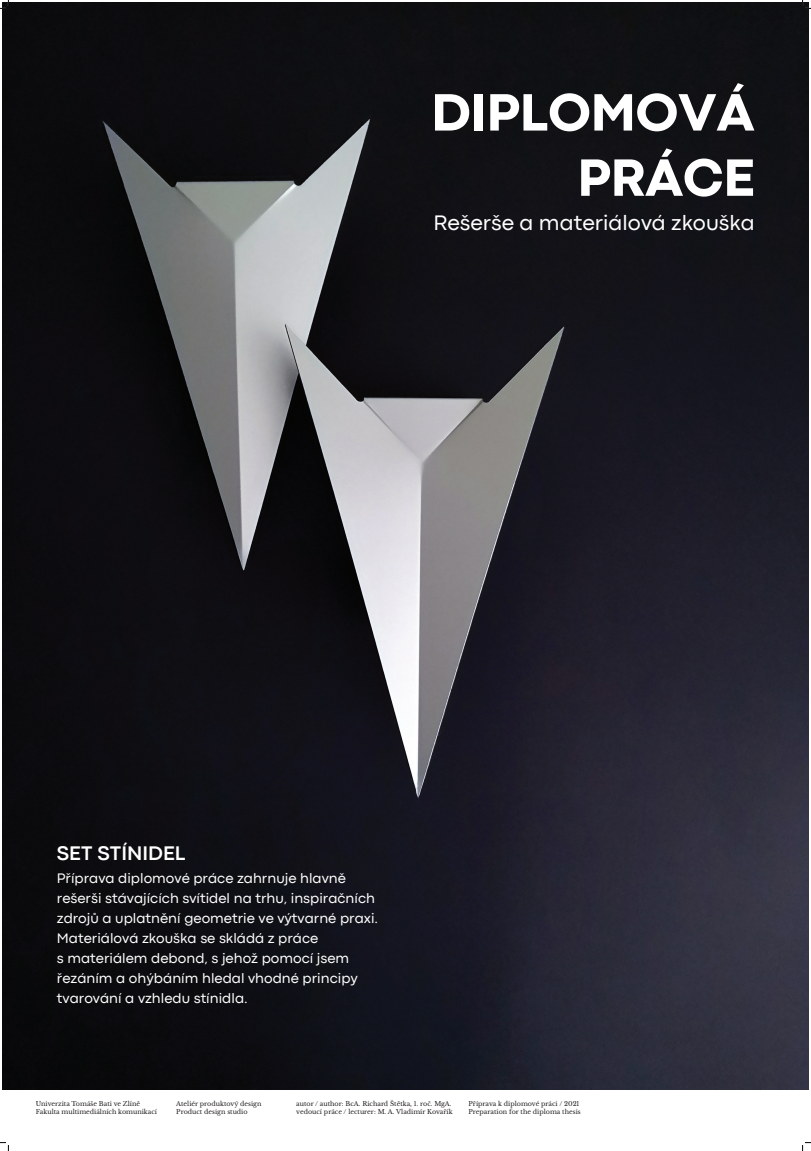
<style>
.page{position:relative;width:811px;height:1151px;background:#fff}
.page>*{position:absolute;margin:0;border:0;box-sizing:border-box;transform-origin:0 0}
.t1{font:800 54.76px/65.2px "Codec Pro";color:#fff;text-align:right}
.t2{font:21.92px "Codec Pro";color:#fff}
.t3{font:700 20.52px "Codec Pro";color:#fff}
.t4{font:14.36px/20px "Codec Pro";color:#fff}
.t5{font:6.4px/8px "Libre Baskerville";color:#231f20}
</style>
<div class="page">
<img style="left:3px;top:3px;width:805px;height:1086px">
<svg style="left:0;top:0;width:9px;height:9px"></svg>
<svg style="left:0;top:1142px;width:9px;height:9px"></svg>
<svg style="left:802px;top:0;width:8px;height:9px"></svg>
<svg style="left:802px;top:1142px;width:8px;height:9px"></svg>
<h1 class="t1" style="left:431px;top:79px;width:325px">DIPLOMOVÁ<br>PRÁCE</h1>
<h2 class="t2" style="left:433px;top:209px;width:323px">Rešerše a materiálová zkouška</h2>
<h3 class="t3" style="left:57px;top:841px;width:130px">SET STÍNIDEL</h3>
<p class="t4" style="left:57px;top:867px;width:323px">Příprava diplomové práce zahrnuje hlavně rešerši stávajících svítidel na trhu, inspiračních zdrojů a uplatnění geometrie ve výtvarné praxi.<br>Materiálová zkouška se skládá z práce<br>s materiálem debond, s jehož pomocí jsem řezáním a ohýbáním hledal vhodné principy tvarování a vzhledu stínidla.</p>
<p class="t5" style="left:36px;top:1100px;width:123px">Univerzita Tomáše Bati ve Zlíně<br>Fakulta multimediálních komunikací</p>
<p class="t5" style="left:176px;top:1100px;width:87px">Ateliér produktový design<br>Product design studio</p>
<p class="t5" style="left:296px;top:1100px;width:158px">autor / author: BcA. Richard Štětka, 1. roč. MgA. vedoucí práce / lecturer: M. A. Vladimír Kovařík</p>
<p class="t5" style="left:468px;top:1100px;width:114px">Příprava k diplomové práci / 2021<br>Preparation for the diploma thesis</p>
</div>
